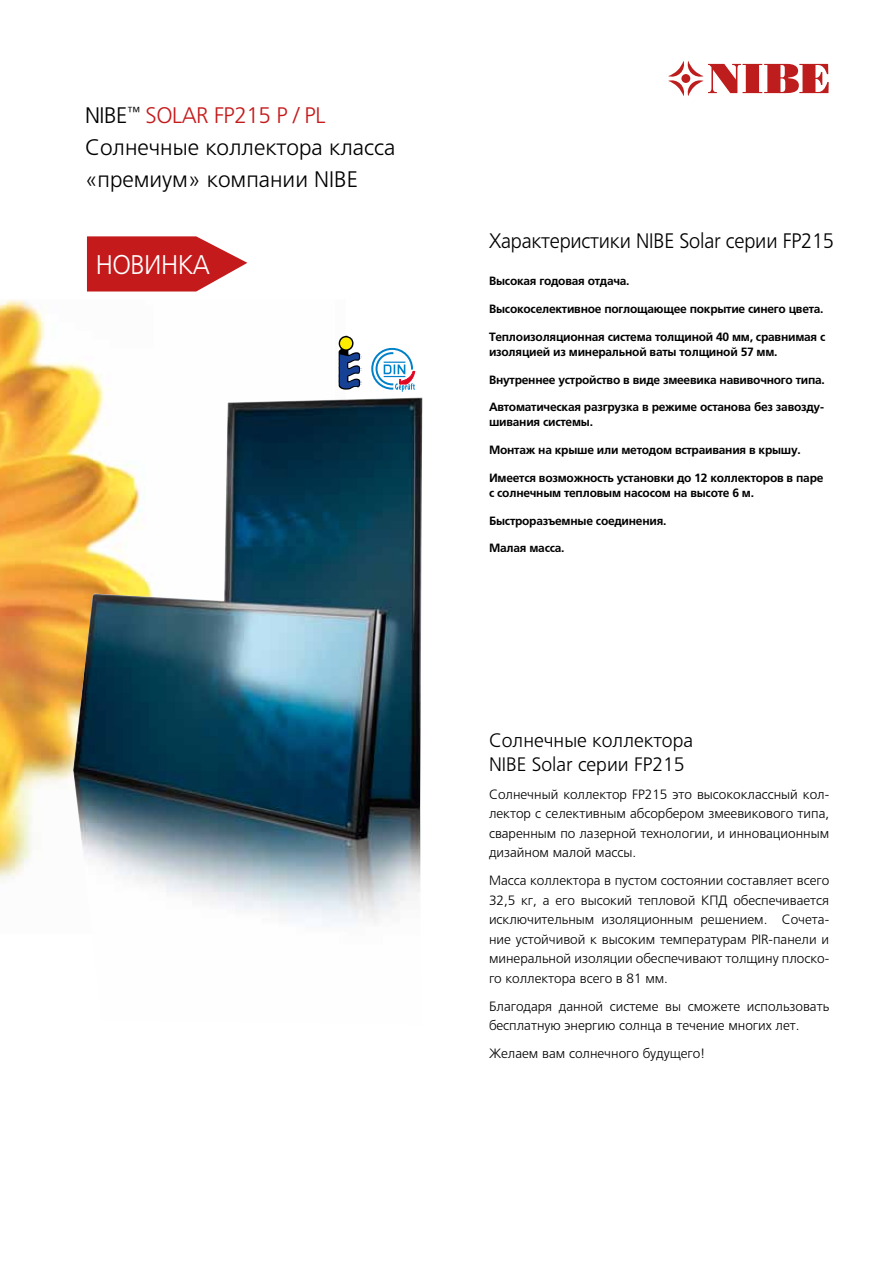
<style>
.page{position:relative;width:893px;height:1263px;background:#fff}
.page>*{position:absolute;margin:0;border:0;box-sizing:border-box;transform-origin:0 0}
.t1{font:300 27px "Frutiger LTCYR";letter-spacing:-.02em;color:#fff;scale:.95 1}
.t2{font:300 22.5px/31.8px "Frutiger LTCYR";color:#000}
.t3{font:300 22.5px "Frutiger";letter-spacing:-.02em;color:#c51a1b}
.t4{font:300 21px "Frutiger LTCYR";letter-spacing:-.01em;color:#000;scale:.95 1}
.t5{font:300 19.5px/24px "Frutiger LTCYR";color:#000}
.t6{font:300 13.5px/19.5px "Frutiger LTCYR";color:#000;text-align:justify}
.t7{font:700 12px/15px "Frutiger LTCYR";letter-spacing:-.02em;color:#000}
.s1{color:#000}
</style>
<div class="page">
<svg style="left:668px;top:61px;width:161px;height:35px"></svg>
<svg style="left:87px;top:236px;width:160px;height:55px;background:#ce3e3f"></svg>
<img style="left:0;top:300px;width:346px;height:582px">
<img style="left:73px;top:397px;width:349px;height:529px">
<svg style="left:339px;top:336px;width:21px;height:54px"></svg>
<svg style="left:371px;top:347px;width:44px;height:45px"></svg>
<h2 class="t3" style="left:85px;top:103px;width:240px"><span class="s1">NIBE</span><sup>™</sup> SOLAR FP215 P / PL</h2>
<h2 class="t2" style="left:85px;top:132px;width:312px">Солнечные коллектора класса «премиум» компании NIBE</h2>
<h1 class="t1" style="left:96px;top:251px;width:122px">НОВИНКА</h1>
<h3 class="t4" style="left:489px;top:229px;width:365px">Характеристики NIBE Solar серии FP215</h3>
<p class="t7" style="left:489px;top:274px;width:142px">Высокая годовая отдача.</p>
<p class="t7" style="left:489px;top:301px;width:336px">Высокоселективное поглощающее покрытие синего цвета.</p>
<p class="t7" style="left:489px;top:329px;width:338px">Теплоизоляционная система толщиной 40 мм, сравнимая с изоляцией из минеральной ваты толщиной 57 мм.</p>
<p class="t7" style="left:489px;top:372px;width:337px">Внутреннее устройство в виде змеевика навивочного типа.</p>
<p class="t7" style="left:489px;top:400px;width:337px">Автоматическая разгрузка в режиме останова без завозду&shy;шивания системы.</p>
<p class="t7" style="left:489px;top:442px;width:313px">Монтаж на крыше или методом встраивания в крышу.</p>
<p class="t7" style="left:489px;top:470px;width:336px">Имеется возможность установки до 12 коллекторов в паре с солнечным тепловым насосом на высоте 6 м.</p>
<p class="t7" style="left:489px;top:513px;width:179px">Быстроразъемные соединения.</p>
<p class="t7" style="left:489px;top:541px;width:77px">Малая масса.</p>
<h3 class="t5" style="left:489px;top:728px;width:206px">Солнечные коллектора<br>NIBE Solar серии FP215</h3>
<p class="t6" style="left:489px;top:784px;width:342px">Солнечный коллектор FP215 это высококлассный кол&shy;лектор с селективным абсорбером змеевикового типа, сваренным по лазерной технологии, и инновационным дизайном малой массы.</p>
<p class="t6" style="left:489px;top:871px;width:342px">Масса коллектора в пустом состоянии составляет всего 32,5 кг, а его высокий тепловой КПД обеспечивается исключительным изоляционным решением. Сочета&shy;ние устойчивой к высоким температурам PIR-панели и минеральной изоляции обеспечивают толщину плоско&shy;го коллектора всего в 81 мм.</p>
<p class="t6" style="left:489px;top:996px;width:342px">Благодаря данной системе вы сможете использовать бесплатную энергию солнца в течение многих лет.</p>
<p class="t6" style="left:489px;top:1044px;width:218px">Желаем вам солнечного будущего!</p>
</div>
